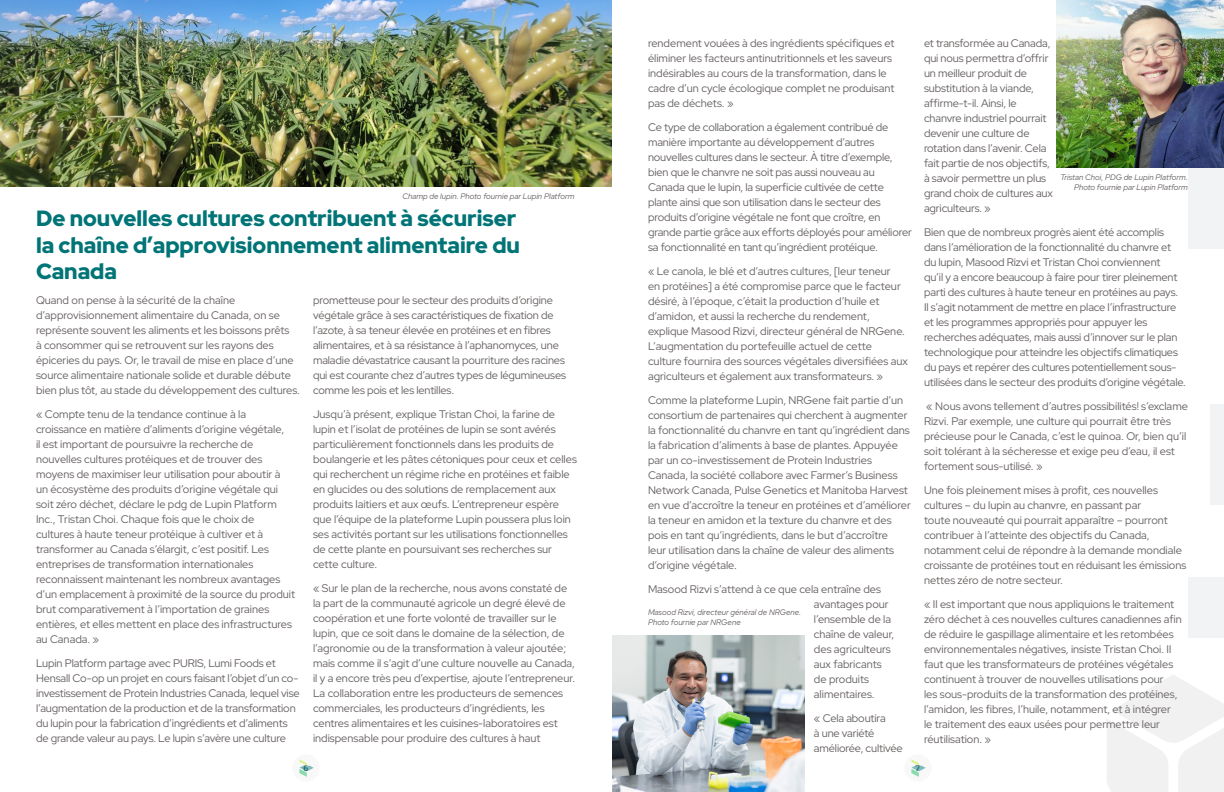
<style>
.page{position:relative;width:1224px;height:792px;background:#fff}
.page>*{position:absolute;margin:0;border:0;box-sizing:border-box;transform-origin:0 0}
.Headline{font:900 22px/26.4px "Red Hat Display";color:#007476}
.Body{font:11px/15px "Red Hat Display";color:#666160}
.Cutline{font:italic 8px/9.6px "Red Hat Display";color:#666160}
.t1{font:8px "Gibson";color:#004d4f}
</style>
<div class="page">
<div style="left:904px;top:754px;width:28px;height:28px;background:#f2f2f2;border-radius:50%"></div>
<svg style="left:911px;top:759px;width:15px;height:18px"></svg>
<div style="left:292px;top:754px;width:28px;height:28px;background:#f2f2f2;border-radius:50%"></div>
<svg style="left:299px;top:759px;width:15px;height:18px"></svg>
<div style="left:1188px;top:154px;width:36px;height:95px;background:#f1f3f4"></div>
<div style="left:1210px;top:404px;width:14px;height:101px;background:#f1f3f4"></div>
<div style="left:1188px;top:577px;width:36px;height:61px;background:#f1f3f4"></div>
<svg style="left:1107px;top:675px;width:117px;height:117px"></svg>
<img style="left:0;top:0;width:611px;height:187px">
<img style="left:612px;top:635px;width:193px;height:157px">
<img style="left:1056px;top:0;width:168px;height:168px">
<p class="Cutline" style="left:402px;top:191px;width:174px">Champ de lupin. Photo fournie par Lupin Platform</p>
<p class="Headline" style="left:36px;top:205px;width:486px">De nouvelles cultures contribuent à sécuriser la chaîne d’approvisionnement alimentaire du<br>Canada</p>
<p class="Body" style="left:36px;top:293px;width:266px">Quand on pense à la sécurité de la chaîne d’approvisionnement alimentaire du Canada, on se représente souvent les aliments et les boissons prêts<br>à consommer qui se retrouvent sur les rayons des épiceries du pays. Or, le travail de mise en place d’une source alimentaire nationale solide et durable débute bien plus tôt, au stade du développement des cultures.</p>
<p class="Body" style="left:36px;top:407px;width:261px">« Compte tenu de la tendance continue à la croissance en matière d’aliments d’origine végétale,<br>il est important de poursuivre la recherche de nouvelles cultures protéiques et de trouver des moyens de maximiser leur utilisation pour aboutir à un écosystème des produits d’origine végétale qui soit zéro déchet, déclare le pdg de Lupin Platform Inc., Tristan Choi. Chaque fois que le choix de cultures à haute teneur protéique à cultiver et à transformer au Canada s’élargit, c’est positif. Les entreprises de transformation internationales reconnaissent maintenant les nombreux avantages d’un emplacement à proximité de la source du produit brut comparativement à l’importation de graines entières, et elles mettent en place des infrastructures au Canada. »</p>
<p class="Body" style="left:36px;top:656px;width:265px">Lupin Platform partage avec PURIS, Lumi Foods et Hensall Co-op un projet en cours faisant l’objet d’un co&shy;investissement de Protein Industries Canada, lequel vise l’augmentation de la production et de la transformation du lupin pour la fabrication d’ingrédients et d’aliments de grande valeur au pays. Le lupin s’avère une culture</p>
<p class="Body" style="left:313px;top:293px;width:255px">prometteuse pour le secteur des produits d’origine végétale grâce à ses caractéristiques de fixation de l’azote, à sa teneur élevée en protéines et en fibres alimentaires, et à sa résistance à l’aphanomyces, une maladie dévastatrice causant la pourriture des racines qui est courante chez d’autres types de légumineuses comme les pois et les lentilles.</p>
<p class="Body" style="left:313px;top:407px;width:265px">Jusqu’à présent, explique Tristan Choi, la farine de lupin et l’isolat de protéines de lupin se sont avérés particulièrement fonctionnels dans les produits de boulangerie et les pâtes cétoniques pour ceux et celles qui recherchent un régime riche en protéines et faible en glucides ou des solutions de remplacement aux produits laitiers et aux œufs. L’entrepreneur espère que l’équipe de la plateforme Lupin poussera plus loin ses activités portant sur les utilisations fonctionnelles de cette plante en poursuivant ses recherches sur cette culture.</p>
<p class="Body" style="left:313px;top:581px;width:264px">« Sur le plan de la recherche, nous avons constaté de la part de la communauté agricole un degré élevé de coopération et une forte volonté de travailler sur le lupin, que ce soit dans le domaine de la sélection, de l’agronomie ou de la transformation à valeur ajoutée; mais comme il s’agit d’une culture nouvelle au Canada, il y a encore très peu d’expertise, ajoute l’entrepreneur.<br>La collaboration entre les producteurs de semences commerciales, les producteurs d’ingrédients, les centres alimentaires et les cuisines-laboratoires est indispensable pour produire des cultures à haut</p>
<p class="Body" style="left:648px;top:36px;width:248px">rendement vouées à des ingrédients spécifiques et éliminer les facteurs antinutritionnels et les saveurs indésirables au cours de la transformation, dans le cadre d’un cycle écologique complet ne produisant pas de déchets. »</p>
<p class="Body" style="left:648px;top:120px;width:265px">Ce type de collaboration a également contribué de manière importante au développement d’autres nouvelles cultures dans le secteur. À titre d’exemple, bien que le chanvre ne soit pas aussi nouveau au Canada que le lupin, la superficie cultivée de cette plante ainsi que son utilisation dans le secteur des produits d’origine végétale ne font que croître, en grande partie grâce aux efforts déployés pour améliorer sa fonctionnalité en tant qu’ingrédient protéique.</p>
<p class="Body" style="left:648px;top:264px;width:261px">« Le canola, le blé et d’autres cultures, [leur teneur<br>en protéines] a été compromise parce que le facteur désiré, à l’époque, c’était la production d’huile et d’amidon, et aussi la recherche du rendement, explique Masood Rizvi, directeur général de NRGene.<br>L’augmentation du portefeuille actuel de cette culture fournira des sources végétales diversifiées aux agriculteurs et également aux transformateurs. »</p>
<p class="Body" style="left:648px;top:393px;width:264px">Comme la plateforme Lupin, NRGene fait partie d’un consortium de partenaires qui cherchent à augmenter la fonctionnalité du chanvre en tant qu’ingrédient dans la fabrication d’aliments à base de plantes. Appuyée par un co-investissement de Protein Industries Canada, la société collabore avec Farmer’s Business Network Canada, Pulse Genetics et Manitoba Harvest en vue d’accroître la teneur en protéines et d’améliorer la teneur en amidon et la texture du chanvre et des pois en tant qu’ingrédients, dans le but d’accroître<br>leur utilisation dans la chaîne de valeur des aliments d’origine végétale.</p>
<p class="Body" style="left:814px;top:582px;width:82px;text-indent:-166px">Masood Rizvi s’attend à ce que cela entraîne des avantages pour l’ensemble de la chaîne de valeur, des agriculteurs aux fabricants de produits alimentaires.</p>
<p class="Body" style="left:814px;top:711px;width:90px">« Cela aboutira<br>à une variété améliorée, cultivée</p>
<p class="Cutline" style="left:648px;top:608px;width:155px">Masood Rizvi, directeur général de NRGene.<br>Photo fournie par NRGene</p>
<p class="Body" style="left:924px;top:36px;width:130px">et transformée au Canada, qui nous permettra d’offrir un meilleur produit de substitution à la viande, affirme-t-il. Ainsi, le chanvre industriel pourrait devenir une culture de rotation dans l’avenir. Cela fait partie de nos objectifs, à savoir permettre un plus grand choix de cultures aux agriculteurs. »</p>
<p class="Body" style="left:924px;top:225px;width:263px">Bien que de nombreux progrès aient été accomplis dans l’amélioration de la fonctionnalité du chanvre et du lupin, Masood Rizvi et Tristan Choi conviennent<br>qu’il y a encore beaucoup à faire pour tirer pleinement parti des cultures à haute teneur en protéines au pays.<br>Il s’agit notamment de mettre en place l’infrastructure et les programmes appropriés pour appuyer les recherches adéquates, mais aussi d’innover sur le plan technologique pour atteindre les objectifs climatiques du pays et repérer des cultures potentiellement sous&shy;utilisées dans le secteur des produits d’origine végétale.</p>
<p class="Body" style="left:924px;top:399px;width:265px">« Nous avons tellement d’autres possibilités! s’exclame Rizvi. Par exemple, une culture qui pourrait être très précieuse pour le Canada, c’est le quinoa. Or, bien qu’il soit tolérant à la sécheresse et exige peu d’eau, il est fortement sous-utilisé. »</p>
<p class="Body" style="left:924px;top:483px;width:264px">Une fois pleinement mises à profit, ces nouvelles cultures – du lupin au chanvre, en passant par<br>toute nouveauté qui pourrait apparaître – pourront contribuer à l’atteinte des objectifs du Canada, notamment celui de répondre à la demande mondiale croissante de protéines tout en réduisant les émissions nettes zéro de notre secteur.</p>
<p class="Body" style="left:924px;top:597px;width:259px">« Il est important que nous appliquions le traitement zéro déchet à ces nouvelles cultures canadiennes afin de réduire le gaspillage alimentaire et les retombées environnementales négatives, insiste Tristan Choi. Il faut que les transformateurs de protéines végétales continuent à trouver de nouvelles utilisations pour<br>les sous-produits de la transformation des protéines, l’amidon, les fibres, l’huile, notamment, et à intégrer le traitement des eaux usées pour permettre leur réutilisation. »</p>
<p class="Cutline" style="left:1060px;top:172px;width:129px;text-align:right">Tristan Choi, PDG de Lupin Platform.<br>Photo fournie par Lupin Platform</p>
<p class="t1" style="left:304px;top:764px;width:6px">6</p>
<p class="t1" style="left:916px;top:764px;width:6px">7</p>
</div>
